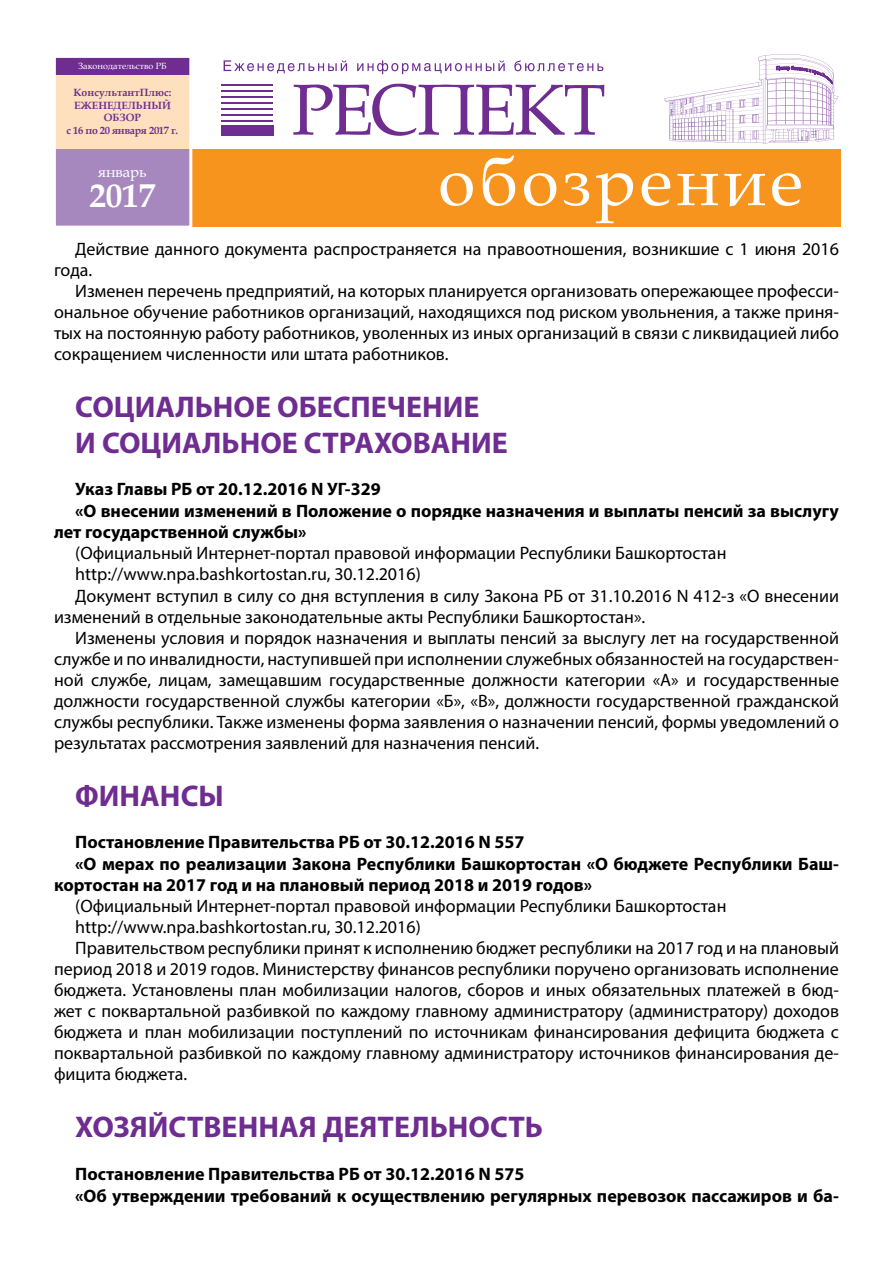
<style>
.page{position:relative;width:893px;height:1263px;background:#fff}
.page>*{position:absolute;margin:0;border:0;box-sizing:border-box;transform-origin:0 0}
.t1{font:67.95px "Book Antiqua";letter-spacing:.06em;color:#fff}
.t2{font:700 33px "Book Antiqua";color:#fff}
.t3{font:700 30px/36px "Myriad Pro";color:#6f2c91}
.t4{font:18px/21px "Myriad Pro";color:#000}
.t5{font:700 18px/21.6px "Myriad Pro";color:#000}
.t6{font:15px "Book Antiqua";color:#fff}
.t7{font:700 10.5px/12.6px "Book Antiqua";color:#6f2c91;text-align:center}
.t8{font:9px "Book Antiqua";color:#fff}
</style>
<div class="page">
<svg style="left:664px;top:54px;width:175px;height:90px"></svg>
<div style="left:56px;top:149px;width:784px;height:77px;background:#f7941e"></div>
<svg style="left:224px;top:60px;width:379px;height:14px"></svg>
<hr style="left:221px;top:84px;width:52px;height:2px;background:#6f2c91">
<hr style="left:221px;top:90px;width:52px;height:2px;background:#6f2c91">
<hr style="left:221px;top:96px;width:52px;height:2px;background:#6f2c91">
<hr style="left:221px;top:102px;width:52px;height:2px;background:#6f2c91">
<hr style="left:221px;top:108px;width:52px;height:2px;background:#6f2c91">
<hr style="left:221px;top:114px;width:52px;height:2px;background:#6f2c91">
<hr style="left:221px;top:120px;width:52px;height:2px;background:#6f2c91">
<div style="left:221px;top:125px;width:53px;height:11px;background:#6f2c91"></div>
<svg style="left:293px;top:84px;width:311px;height:52px"></svg>
<svg style="left:55px;top:57px;width:139px;height:170px;background:#caa9bc"></svg>
<p class="t8" style="left:78px;top:60px;width:90px">Законодательство РБ</p>
<p class="t7" style="left:67px;top:86px;width:113px">КонсультантПлюс:<br>ЕЖЕНЕДЕЛЬНЫЙ<br>ОБЗОР<br>с 16 по 20 января 2017 г.</p>
<p class="t6" style="left:98px;top:161px;width:50px">январь</p>
<h2 class="t2" style="left:89px;top:173px;width:67px">2017</h2>
<h1 class="t1" style="left:438px;top:135px;width:366px">обозрение</h1>
<p class="t4" style="left:54px;top:238px;width:786px;text-indent:21px">Действие данного документа распространяется на правоотношения, возникшие с 1 июня 2016 года.</p>
<p class="t4" style="left:54px;top:280px;width:786px;text-align:justify;text-indent:21px">Изменен перечень предприятий, на которых планируется организовать опережающее професси&shy;ональное обучение работников организаций, находящихся под риском увольнения, а также приня&shy;тых на постоянную работу работников, уволенных из иных организаций в связи с ликвидацией либо сокращением численности или штата работников.</p>
<h3 class="t3" style="left:75px;top:388px;width:434px">СОЦИАЛЬНОЕ ОБЕСПЕЧЕНИЕ<br>И СОЦИАЛЬНОЕ СТРАХОВАНИЕ</h3>
<p class="t5" style="left:75px;top:478px;width:307px">Указ Главы РБ от 20.12.2016 N УГ-329</p>
<p class="t5" style="left:75px;top:499px;width:765px">«О внесении изменений в Положение о порядке назначения и выплаты пенсий за выслугу</p>
<p class="t5" style="left:54px;top:521px;width:254px">лет государственной службы»</p>
<p class="t4" style="left:75px;top:543px;width:653px">(Официальный Интернет-портал правовой информации Республики Башкортостан</p>
<p class="t4" style="left:75px;top:564px;width:347px">http://www.npa.bashkortostan.ru, 30.12.2016)</p>
<p class="t4" style="left:75px;top:585px;width:765px">Документ вступил в силу со дня вступления в силу Закона РБ от 31.10.2016 N 412-з «О внесении</p>
<p class="t4" style="left:54px;top:606px;width:593px">изменений в отдельные законодательные акты Республики Башкортостан».</p>
<p class="t4" style="left:75px;top:627px;width:765px">Изменены условия и порядок назначения и выплаты пенсий за выслугу лет на государственной</p>
<p class="t4" style="left:54px;top:648px;width:786px">службе и по инвалидности, наступившей при исполнении служебных обязанностей на государствен-</p>
<p class="t4" style="left:54px;top:669px;width:786px">ной службе, лицам, замещавшим государственные должности категории «А» и государственные</p>
<p class="t4" style="left:54px;top:690px;width:786px">должности государственной службы категории «Б», «В», должности государственной гражданской</p>
<p class="t4" style="left:54px;top:711px;width:786px">службы республики. Также изменены форма заявления о назначении пенсий, формы уведомлений о</p>
<p class="t4" style="left:54px;top:732px;width:487px">результатах рассмотрения заявлений для назначения пенсий.</p>
<h3 class="t3" style="left:75px;top:776px;width:150px">ФИНАНСЫ</h3>
<p class="t5" style="left:75px;top:831px;width:451px">Постановление Правительства РБ от 30.12.2016 N 557</p>
<p class="t5" style="left:75px;top:852px;width:765px">«О мерах по реализации Закона Республики Башкортостан «О бюджете Республики Баш-</p>
<p class="t5" style="left:54px;top:874px;width:540px">кортостан на 2017 год и на плановый период 2018 и 2019 годов»</p>
<p class="t4" style="left:75px;top:895px;width:653px">(Официальный Интернет-портал правовой информации Республики Башкортостан</p>
<p class="t4" style="left:75px;top:916px;width:347px">http://www.npa.bashkortostan.ru, 30.12.2016)</p>
<p class="t4" style="left:75px;top:937px;width:765px">Правительством республики принят к исполнению бюджет республики на 2017 год и на плановый</p>
<p class="t4" style="left:54px;top:958px;width:786px">период 2018 и 2019 годов. Министерству финансов республики поручено организовать исполнение</p>
<p class="t4" style="left:54px;top:979px;width:786px">бюджета. Установлены план мобилизации налогов, сборов и иных обязательных платежей в бюд-</p>
<p class="t4" style="left:54px;top:1000px;width:786px">жет с поквартальной разбивкой по каждому главному администратору (администратору) доходов</p>
<p class="t4" style="left:54px;top:1021px;width:786px">бюджета и план мобилизации поступлений по источникам финансирования дефицита бюджета с</p>
<p class="t4" style="left:54px;top:1042px;width:786px">поквартальной разбивкой по каждому главному администратору источников финансирования де-</p>
<p class="t4" style="left:54px;top:1063px;width:135px">фицита бюджета.</p>
<h3 class="t3" style="left:75px;top:1108px;width:469px">ХОЗЯЙСТВЕННАЯ ДЕЯТЕЛЬНОСТЬ</h3>
<p class="t5" style="left:75px;top:1162px;width:765px">Постановление Правительства РБ от 30.12.2016 N 575<br>«Об утверждении требований к осуществлению регулярных перевозок пассажиров и ба-</p>
</div>
